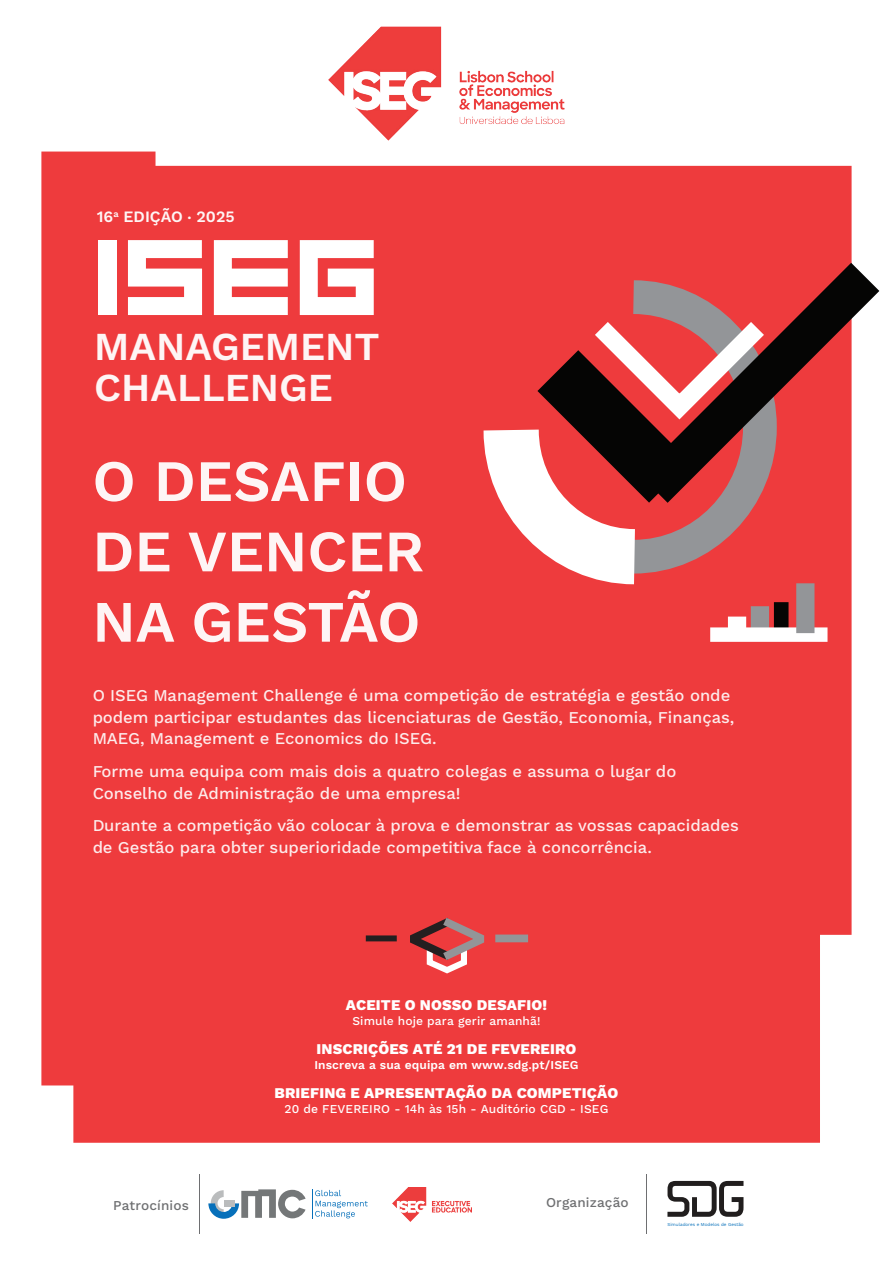
<style>
.page{position:relative;width:893px;height:1263px;background:#fff}
.page>*{position:absolute;margin:0;border:0;box-sizing:border-box;transform-origin:0 0}
.t1{font:600 58.65px/70.3px "Work Sans";color:rgb(255 255 255/.95)}
.t2{font:600 39.6px/40.5px "Work Sans";color:rgb(255 255 255/.95)}
.t3{font:500 16.5px/21.9px "Work Sans";color:rgb(255 255 255/.95)}
.t4{font:600 15.9px "Work Sans";color:rgb(255 255 255/.95)}
.t5{font:800 14.85px "Work Sans";letter-spacing:.01em;color:#fff}
.t6{font:500 13.5px "Work Sans";letter-spacing:.01em;color:#6e6f71}
.t7{font:500 12px "Work Sans";letter-spacing:.01em;color:#fff}
.t8{font:600 12px "Work Sans";letter-spacing:.01em;color:#fff}
.t9{font:4.5px "Work Sans";color:#0770ba}
.s1{font-size:9.45px}
</style>
<div class="page">
<hr style="left:200px;top:1174px;width:1px;height:60px;background:#6e6f71">
<hr style="left:646px;top:1174px;width:1px;height:60px;background:#6e6f71">
<div style="left:41px;top:152px;width:811px;height:991px;background:#ee3b3d"></div>
<svg style="left:667px;top:1181px;width:76px;height:36px"></svg>
<div style="left:690px;top:545px;width:104px;height:45px;background:#ee3b3d"></div>
<svg style="left:456px;top:375px;width:234px;height:237px;background:#ed4a4c"></svg>
<svg style="left:597px;top:220px;width:283px;height:325px"></svg>
<svg style="left:476px;top:289px;width:275px;height:275px;fill:#ee3b3d"></svg>
<svg style="left:576px;top:303px;width:207px;height:129px"></svg>
<div style="left:728px;top:617px;width:18px;height:17px;background:#fff"></div>
<div style="left:774px;top:602px;width:14px;height:32px;background:#050504"></div>
<div style="left:751px;top:606px;width:18px;height:28px;background:#939598"></div>
<div style="left:710px;top:627px;width:117px;height:15px;background:#fff"></div>
<div style="left:796px;top:583px;width:18px;height:50px;background:#939598"></div>
<svg style="left:393px;top:912px;width:108px;height:65px;background:#d64b4c"></svg>
<div style="left:369px;top:935px;width:25px;height:6px;background:#231f20"></div>
<div style="left:499px;top:934px;width:25px;height:8px;background:#939598"></div>
<div style="left:98px;top:240px;width:18px;height:75px;background:#fff"></div>
<svg style="left:312px;top:1189px;width:56px;height:29px"></svg>
<svg style="left:208px;top:1189px;width:98px;height:30px"></svg>
<svg style="left:128px;top:240px;width:74px;height:75px"></svg>
<svg style="left:214px;top:240px;width:74px;height:75px"></svg>
<svg style="left:300px;top:240px;width:74px;height:75px"></svg>
<img style="left:310px;top:26px;width:273px;height:134px">
<img style="left:392px;top:1187px;width:79px;height:34px">
<p class="t4" style="left:97px;top:208px;width:139px">16<sup>a</sup> EDIÇÃO <span class="s1">•</span> 2025</p>
<h2 class="t2" style="left:94px;top:328px;width:287px">MANAGEMENT<br>CHALLENGE</h2>
<h1 class="t1" style="left:92px;top:449px;width:333px">O DESAFIO<br>DE VENCER<br>NA GESTÃO</h1>
<p class="t3" style="left:92px;top:685px;width:643px">O ISEG Management Challenge é uma competição de estratégia e gestão onde podem participar estudantes das licenciaturas de Gestão, Economia, Finanças,<br>MAEG, Management e Economics do ISEG.</p>
<p class="t3" style="left:92px;top:761px;width:585px">Forme uma equipa com mais dois a quatro colegas e assuma o lugar do<br>Conselho de Administração de uma empresa!</p>
<p class="t3" style="left:92px;top:815px;width:648px">Durante a competição vão colocar à prova e demonstrar as vossas capacidades de Gestão para obter superioridade competitiva face à concorrência.</p>
<p class="t5" style="left:346px;top:997px;width:203px">ACEITE O NOSSO DESAFIO!</p>
<p class="t7" style="left:352px;top:1014px;width:190px">Simule hoje para gerir amanhã!</p>
<p class="t5" style="left:316px;top:1040px;width:261px">INSCRIÇÕES ATÉ 21 DE FEVEREIRO</p>
<p class="t8" style="left:314px;top:1058px;width:266px">Inscreva a sua equipa em www.sdg.pt/ISEG</p>
<p class="t5" style="left:275px;top:1084px;width:345px">BRIEFING E APRESENTAÇÃO DA COMPETIÇÃO</p>
<p class="t7" style="left:285px;top:1102px;width:325px">20 de FEVEREIRO - 14h às 15h - Auditório CGD - ISEG</p>
<p class="t6" style="left:113px;top:1197px;width:77px">Patrocínios</p>
<p class="t6" style="left:546px;top:1194px;width:84px">Organização</p>
<p class="t9" style="left:667px;top:1222px;width:78px">Simuladores e Modelos de Gestão</p>
</div>
